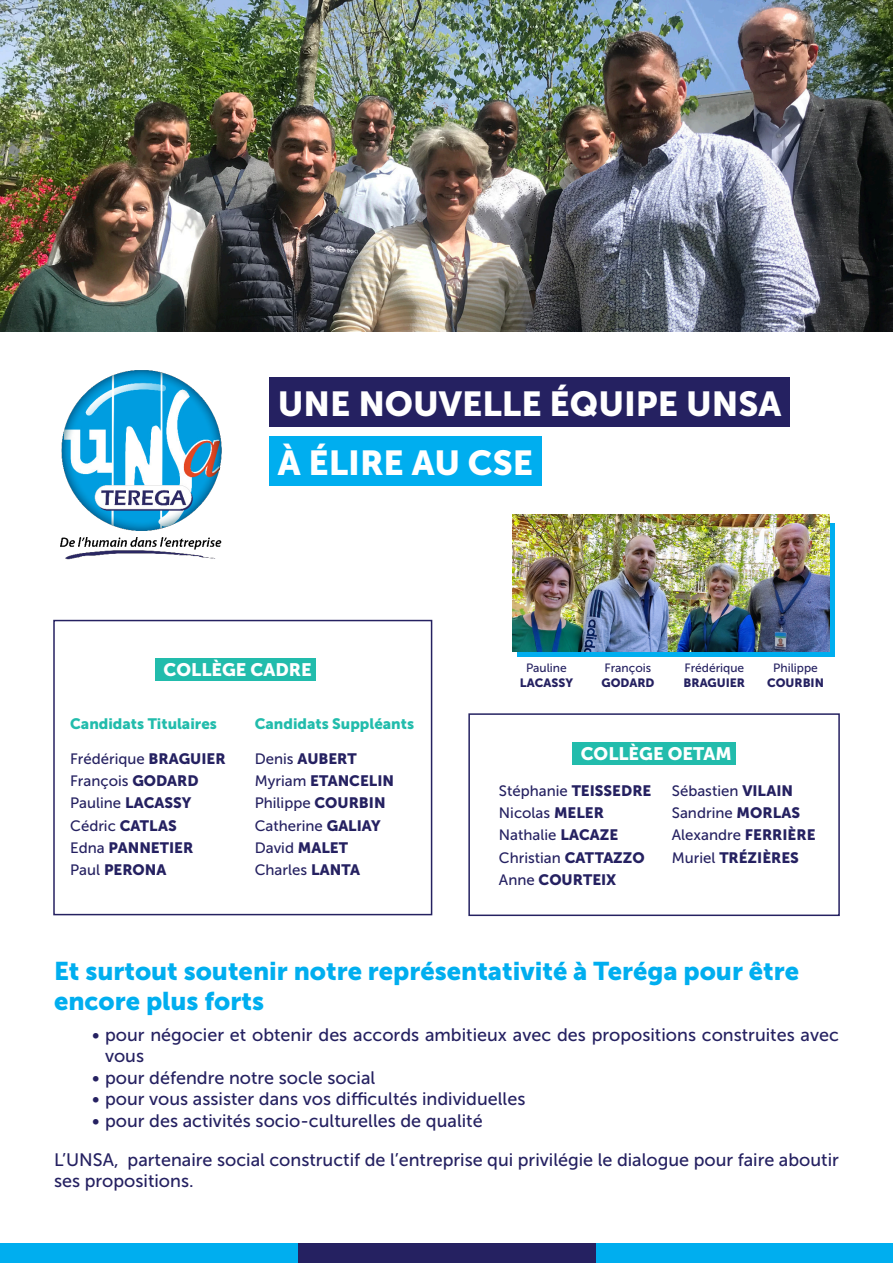
<style>
.page{position:relative;width:893px;height:1263px;background:#fff}
.page>*{position:absolute;margin:0;border:0;box-sizing:border-box;transform-origin:0 0}
.t1{font:34.5px/58.3px "Museo Sans 900";color:#fff}
.t2{font:25.5px/30.6px "Museo Sans 900";color:#00aeef}
.t3{font:18px/21.6px "Museo Sans 500";color:#252161}
.t4{font:18px "Museo Sans 900";color:#fff}
.t5{font:15px/22.2px "Museo Sans 500";color:#252161}
.t6{font:15px/22.2px "Museo Sans 900";color:#252161}
.t7{font:15px "Museo Sans 900";color:#22bcac}
.t8{font:12px "Museo Sans 500";color:#252161}
.t9{font:12px "Museo Sans 900";color:#252161}
.s1{font-family:"Museo Sans 900"}
.s2{font-family:"Museo Sans 500"}
</style>
<div class="page">
<div style="left:269px;top:378px;width:521px;height:49px;background:#252161"></div>
<div style="left:269px;top:436px;width:273px;height:49px;background:#00aeef"></div>
<img style="left:60px;top:370px;width:162px;height:190px">
<img style="left:0;top:0;width:893px;height:332px">
<div style="left:0;top:1244px;width:298px;height:19px;background:#00aeef"></div>
<div style="left:595px;top:1244px;width:298px;height:19px;background:#00aeef"></div>
<div style="left:298px;top:1244px;width:297px;height:19px;background:#252161"></div>
<div style="left:572px;top:742px;width:164px;height:22px;background:#22bcac"></div>
<div style="left:468px;top:713px;width:372px;height:203px;border:2px solid #252161"></div>
<div style="left:155px;top:658px;width:161px;height:22px;background:#22bcac"></div>
<div style="left:53px;top:620px;width:379px;height:295px;border:2px solid #252161"></div>
<div style="left:518px;top:524px;width:317px;height:133px;background:#00aeef"></div>
<img style="left:512px;top:515px;width:318px;height:137px">
<h1 class="t1" style="left:278px;top:375px;width:505px">UNE NOUVELLE ÉQUIPE UNSA<br>À ÉLIRE AU CSE</h1>
<p class="t4" style="left:164px;top:659px;width:150px">COLLÈGE CADRE</p>
<p class="t7" style="left:70px;top:715px;width:148px">Candidats Titulaires</p>
<p class="t5" style="left:70px;top:748px;width:157px">Frédérique <span class="s1">BRAGUIER<br></span>François <span class="s1">GODARD<br></span>Pauline <span class="s1">LACASSY<br></span>Cédric <span class="s1">CATLAS</span></p>
<p class="t6" style="left:70px;top:836px;width:125px"><span class="s2">Edna</span> PANNETIER<br><span class="s2">Paul</span> PERONA</p>
<p class="t7" style="left:255px;top:715px;width:161px">Candidats Suppléants</p>
<p class="t6" style="left:255px;top:747px;width:141px"><span class="s2">Denis</span> AUBERT<br><span class="s2">Myriam</span> ETANCELIN</p>
<p class="t5" style="left:255px;top:792px;width:132px">Philippe <span class="s1">COURBIN<br></span>Catherine <span class="s1">GALIAY<br></span>David <span class="s1">MALET<br></span>Charles <span class="s1">LANTA</span></p>
<p class="t8" style="left:526px;top:662px;width:42px">Pauline</p>
<p class="t9" style="left:520px;top:676px;width:55px">LACASSY</p>
<p class="t8" style="left:605px;top:662px;width:48px">François</p>
<p class="t9" style="left:601px;top:676px;width:55px">GODARD</p>
<p class="t8" style="left:684px;top:662px;width:61px">Frédérique</p>
<p class="t9" style="left:684px;top:676px;width:63px">BRAGUIER</p>
<p class="t8" style="left:773px;top:662px;width:46px">Philippe</p>
<p class="t9" style="left:767px;top:676px;width:58px">COURBIN</p>
<p class="t4" style="left:581px;top:743px;width:152px">COLLÈGE OETAM</p>
<p class="t5" style="left:499px;top:780px;width:154px">Stéphanie <span class="s1">TEISSEDRE<br></span>Nicolas <span class="s1">MELER<br></span>Nathalie <span class="s1">LACAZE<br></span>Christian <span class="s1">CATTAZZO</span></p>
<p class="t6" style="left:499px;top:868px;width:119px"><span class="s2">Anne</span> COURTEIX</p>
<p class="t5" style="left:672px;top:780px;width:145px">Sébastien <span class="s1">VILAIN<br></span>Sandrine <span class="s1">MORLAS<br></span>Alexandre <span class="s1">FERRIÈRE</span></p>
<p class="t6" style="left:672px;top:846px;width:129px"><span class="s2">Muriel</span> TRÉZIÈRES</p>
<h2 class="t2" style="left:54px;top:955px;width:747px">Et surtout soutenir notre représentativité à Teréga pour être encore plus forts</h2>
<p class="t3" style="left:105px;top:1023px;width:735px;text-indent:-13px">• pour négocier et obtenir des accords ambitieux avec des propositions construites avec vous</p>
<p class="t3" style="left:92px;top:1067px;width:285px">• pour défendre notre socle social</p>
<p class="t3" style="left:92px;top:1088px;width:435px">• pour vous assister dans vos difficultés individuelles</p>
<p class="t3" style="left:54px;top:1101px;width:786px;line-height:38.5px;text-indent:38px">• pour des activités socio-culturelles de qualité<br>L’UNSA, partenaire social constructif de l’entreprise qui privilégie le dialogue pour faire aboutir</p>
<p class="t3" style="left:54px;top:1170px;width:141px">ses propositions.</p>
</div>
